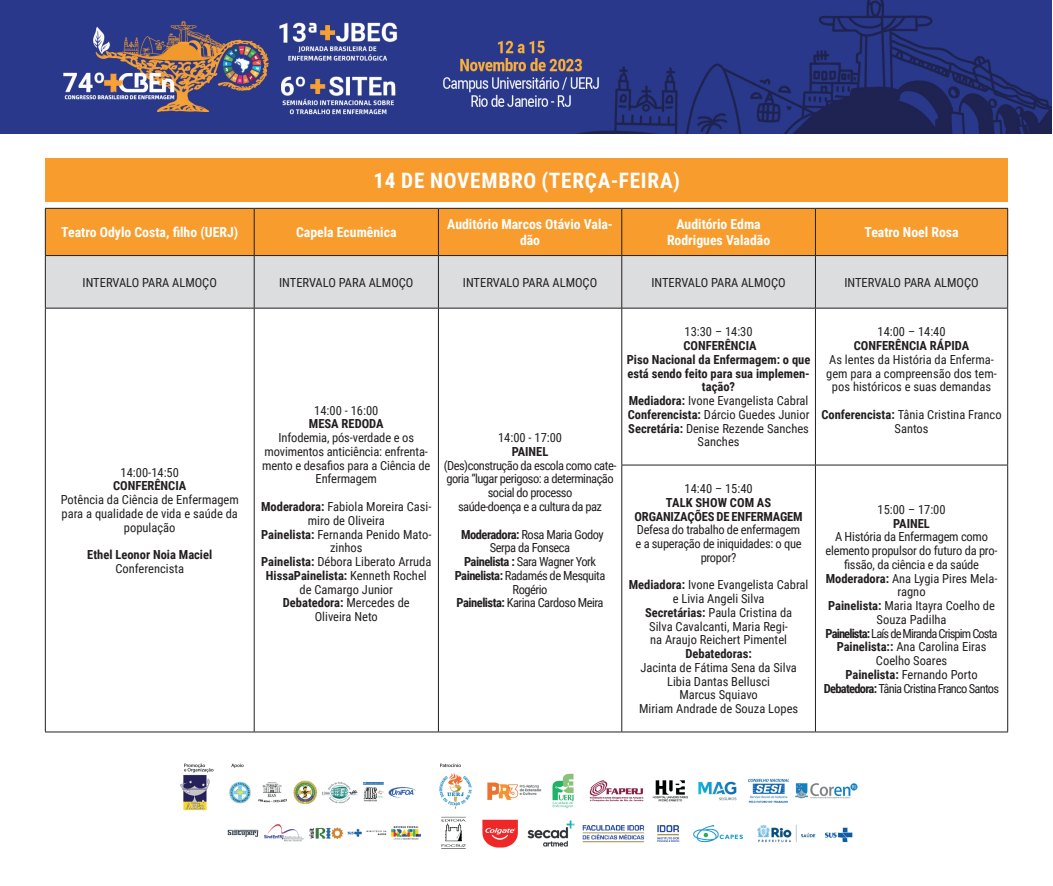
<style>
.page{position:relative;width:1053px;height:886px;background:#fff}
.page>*{position:absolute;margin:0;border:0;box-sizing:border-box;transform-origin:0 0}
.t1{font:700 21.25px "Roboto Condensed";letter-spacing:.035em;color:#fff}
.t2{font:700 13.75px/16.5px "Roboto Condensed";color:#fff;text-align:center}
.t3{font:12.5px/13.8px "Roboto Condensed";color:#231f20;text-align:center}
.t4{font:700 12.5px/13.8px "Roboto Condensed";color:#231f20;text-align:center}
.t5{font:12.5px/13.8px "Roboto Condensed";letter-spacing:-.02em;color:#231f20;text-align:center}
.t6{font:12.5px/13.8px "Roboto Condensed";letter-spacing:-.04em;color:#231f20;text-align:center}
.t7{font:12.5px/13.8px "Roboto Condensed";letter-spacing:-.025em;color:#231f20;text-align:center}
.s1{font-weight:700}
.s2{font-weight:400}
</style>
<div class="page">
<img style="left:0;top:0;width:1051px;height:134px">
<div style="left:45px;top:158px;width:962px;height:44px;background:#f89c2d"></div>
<div style="left:46px;top:209px;width:961px;height:46px;background:#f89c2d"></div>
<div style="left:46px;top:256px;width:961px;height:52px;background:#dcdddf"></div>
<hr style="left:45px;top:208px;width:209px;height:1px;background:#231f20">
<hr style="left:45px;top:209px;width:1px;height:46px;background:#231f20">
<hr style="left:254px;top:208px;width:184px;height:1px;background:#231f20">
<hr style="left:254px;top:209px;width:1px;height:46px;background:#231f20">
<hr style="left:438px;top:208px;width:183px;height:1px;background:#231f20">
<hr style="left:438px;top:209px;width:1px;height:46px;background:#231f20">
<hr style="left:621px;top:208px;width:194px;height:1px;background:#231f20">
<hr style="left:621px;top:209px;width:1px;height:46px;background:#231f20">
<hr style="left:815px;top:208px;width:192px;height:1px;background:#231f20">
<hr style="left:815px;top:209px;width:1px;height:46px;background:#231f20">
<hr style="left:1007px;top:209px;width:1px;height:46px;background:#231f20">
<hr style="left:45px;top:255px;width:209px;height:1px;background:#231f20">
<hr style="left:45px;top:256px;width:1px;height:52px;background:#231f20">
<hr style="left:254px;top:255px;width:184px;height:1px;background:#231f20">
<hr style="left:254px;top:256px;width:1px;height:52px;background:#231f20">
<hr style="left:438px;top:255px;width:183px;height:1px;background:#231f20">
<hr style="left:438px;top:256px;width:1px;height:52px;background:#231f20">
<hr style="left:621px;top:255px;width:194px;height:1px;background:#231f20">
<hr style="left:621px;top:256px;width:1px;height:52px;background:#231f20">
<hr style="left:815px;top:255px;width:192px;height:1px;background:#231f20">
<hr style="left:815px;top:256px;width:1px;height:52px;background:#231f20">
<hr style="left:1007px;top:256px;width:1px;height:52px;background:#231f20">
<hr style="left:45px;top:308px;width:209px;height:1px;background:#231f20">
<hr style="left:45px;top:308px;width:1px;height:157px;background:#231f20">
<hr style="left:254px;top:308px;width:184px;height:1px;background:#231f20">
<hr style="left:254px;top:308px;width:1px;height:157px;background:#231f20">
<hr style="left:438px;top:308px;width:183px;height:1px;background:#231f20">
<hr style="left:438px;top:308px;width:1px;height:157px;background:#231f20">
<hr style="left:621px;top:308px;width:194px;height:1px;background:#231f20">
<hr style="left:621px;top:308px;width:1px;height:157px;background:#231f20">
<hr style="left:815px;top:308px;width:192px;height:1px;background:#231f20">
<hr style="left:815px;top:308px;width:1px;height:157px;background:#231f20">
<hr style="left:1007px;top:308px;width:1px;height:157px;background:#231f20">
<hr style="left:45px;top:465px;width:1px;height:267px;background:#231f20">
<hr style="left:254px;top:465px;width:1px;height:267px;background:#231f20">
<hr style="left:438px;top:465px;width:1px;height:267px;background:#231f20">
<hr style="left:621px;top:465px;width:194px;height:1px;background:#231f20">
<hr style="left:621px;top:465px;width:1px;height:267px;background:#231f20">
<hr style="left:815px;top:465px;width:192px;height:1px;background:#231f20">
<hr style="left:815px;top:465px;width:1px;height:267px;background:#231f20">
<hr style="left:1007px;top:465px;width:1px;height:267px;background:#231f20">
<hr style="left:45px;top:732px;width:209px;height:1px;background:#231f20">
<hr style="left:254px;top:732px;width:184px;height:1px;background:#231f20">
<hr style="left:438px;top:732px;width:183px;height:1px;background:#231f20">
<hr style="left:621px;top:732px;width:194px;height:1px;background:#231f20">
<hr style="left:815px;top:732px;width:192px;height:1px;background:#231f20">
<img style="left:180px;top:763px;width:678px;height:86px">
<h1 class="t1" style="left:373px;top:165px;width:308px">14 DE NOVEMBRO (TERÇA-FEIRA)</h1>
<p class="t2" style="left:61px;top:223px;width:178px">Teatro Odylo Costa, filho (UERJ)</p>
<p class="t2" style="left:296px;top:223px;width:102px">Capela Ecumênica</p>
<p class="t2" style="left:447px;top:215px;width:167px">Auditório Marcos Otávio Vala&shy;dão</p>
<p class="t2" style="left:667px;top:215px;width:105px">Auditório Edma<br>Rodrigues Valadão</p>
<p class="t2" style="left:864px;top:223px;width:96px">Teatro Noel Rosa</p>
<p class="t3" style="left:83px;top:275px;width:136px">INTERVALO PARA ALMOÇO</p>
<p class="t3" style="left:279px;top:275px;width:136px">INTERVALO PARA ALMOÇO</p>
<p class="t3" style="left:463px;top:275px;width:136px">INTERVALO PARA ALMOÇO</p>
<p class="t3" style="left:651px;top:275px;width:136px">INTERVALO PARA ALMOÇO</p>
<p class="t3" style="left:844px;top:275px;width:136px">INTERVALO PARA ALMOÇO</p>
<p class="t3" style="left:121px;top:465px;width:60px">14:00-14:50</p>
<p class="t4" style="left:113px;top:478px;width:75px">CONFERÊNCIA</p>
<p class="t3" style="left:61px;top:492px;width:180px">Potência da Ciência de Enfermagem para a qualidade de vida e saúde da população</p>
<p class="t4" style="left:87px;top:547px;width:126px">Ethel Leonor Noia Maciel</p>
<p class="t3" style="left:115px;top:561px;width:70px">Conferencista</p>
<p class="t3" style="left:314px;top:403px;width:66px">14:00 - 16:00</p>
<p class="t4" style="left:309px;top:417px;width:76px">MESA REDODA</p>
<p class="t3" style="left:262px;top:430px;width:170px">Infodemia, pós-verdade e os movimentos anticiência: enfrenta&shy;mento e desafios para a Ciência de<br>Enfermagem</p>
<p class="t3" style="left:261px;top:499px;width:172px"><span class="s1">Moderadora:</span> Fabiola Moreira Casi&shy;miro de Oliveira<br><span class="s1">Painelista:</span> Fernanda Penido Mato&shy;zinhos<br><span class="s1">Painelista:</span> Débora Liberato Arruda<br><span class="s1">HissaPainelista:</span> Kenneth Rochel de Camargo Junior<br><span class="s1">Debatedora:</span> Mercedes de<br>Oliveira Neto</p>
<p class="t3" style="left:498px;top:430px;width:66px">14:00 - 17:00</p>
<p class="t4" style="left:511px;top:444px;width:38px">PAINEL</p>
<p class="t6" style="left:443px;top:458px;width:174px">(Des)construção da escola como cate&shy;goria “lugar perigoso: a determinação social do processo<br>saúde-doença e a cultura da paz</p>
<p class="t6" style="left:454px;top:527px;width:152px"><span class="s1">Moderadora:</span> Rosa Maria Godoy<br>Serpa da Fonseca<br><span class="s1">Painelista :</span> Sara Wagner York<br><span class="s1">Painelista:</span> Radamés de Mesquita<br>Rogério<br><span class="s1">Painelista:</span> Karina Cardoso Meira</p>
<p class="t3" style="left:684px;top:324px;width:70px">13:30 – 14:30</p>
<p class="t4" style="left:626px;top:338px;width:185px">CONFERÊNCIA<br>Piso Nacional da Enfermagem: o que está sendo feito para sua implemen&shy;tação?<br>Mediadora: <span class="s2">Ivone Evangelista Cabral<br></span>Conferencista: <span class="s2">Dárcio Guedes Junior<br></span>Secretária: <span class="s2">Denise Rezende Sanches<br>Sanches</span></p>
<p class="t3" style="left:684px;top:481px;width:70px">14:40 – 15:40</p>
<p class="t4" style="left:634px;top:495px;width:169px">TALK SHOW COM AS<br>ORGANIZAÇÕES DE ENFERMAGEM</p>
<p class="t7" style="left:635px;top:523px;width:167px">Defesa do trabalho de enfermagem e a superação de iniquidades: o que propor?</p>
<p class="t3" style="left:628px;top:578px;width:181px"><span class="s1">Mediadora:</span> Ivone Evangelista Cabral e Livia Angeli Silva<br><span class="s1">Secretárias:</span> Paula Cristina da<br>Silva Cavalcanti, Maria Regi-<br>na Araujo Reichert Pimentel</p>
<p class="t4" style="left:685px;top:646px;width:68px">Debatedoras:</p>
<p class="t3" style="left:639px;top:660px;width:161px">Jacinta de Fátima Sena da Silva<br>Libia Dantas Bellusci<br>Marcus Squiavo<br>Miriam Andrade de Souza Lopes</p>
<p class="t3" style="left:877px;top:324px;width:70px">14:00 – 14:40</p>
<p class="t4" style="left:853px;top:338px;width:117px">CONFERÊNCIA RÁPIDA</p>
<p class="t3" style="left:826px;top:352px;width:172px">As lentes da História da Enferma&shy;gem para a compreensão dos tem&shy;pos históricos e suas demandas</p>
<p class="t3" style="left:821px;top:407px;width:182px"><span class="s1">Conferencista:</span> Tânia Cristina Franco<br>Santos</p>
<p class="t3" style="left:877px;top:502px;width:70px">15:00 – 17:00</p>
<p class="t4" style="left:893px;top:516px;width:38px">PAINEL</p>
<p class="t5" style="left:823px;top:529px;width:177px">A História da Enfermagem como elemento propulsor do futuro da pro&shy;fissão, da ciência e da saúde<br><span class="s1">Moderadora:</span> Ana Lygia Pires Mela&shy;ragno<br><span class="s1">Painelista:</span> Maria Itayra Coelho de<br>Souza Padilha<br><span class="s1">Painelista:</span> Laís de Miranda Crispim Costa<br><span class="s1">Painelista::</span> Ana Carolina Eiras<br>Coelho Soares<br><span class="s1">Painelista:</span> Fernando Porto<br><span class="s1">Debatedora:</span> Tânia Cristina Franco Santos</p>
</div>
